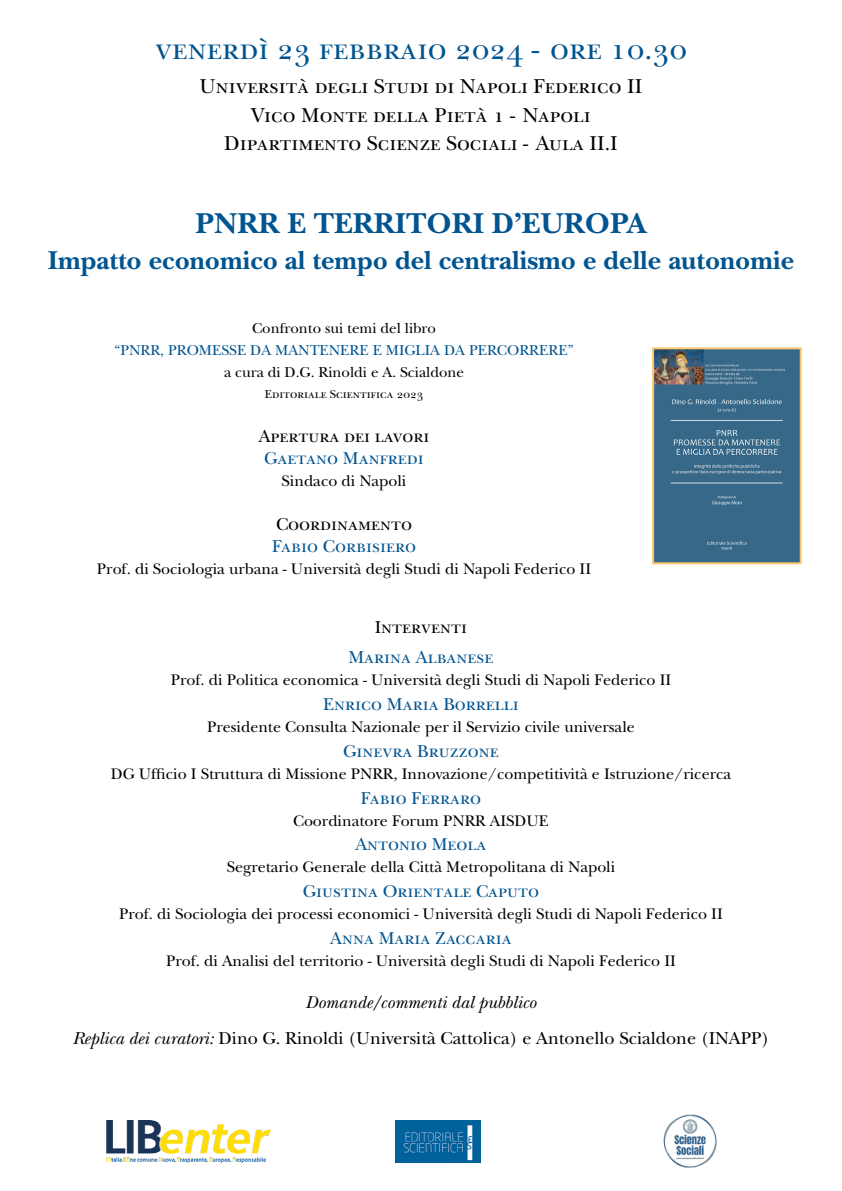
<style>
.page{position:relative;width:842px;height:1191px;background:#fff}
.page>*{position:absolute;margin:0;border:0;box-sizing:border-box;transform-origin:0 0}
.t1{font:31px "New Baskerville SC";color:#005490}
.t2{font:700 30px "New Baskerville";color:#005490}
.t3{font:700 27px "New Baskerville";color:#005490}
.t4{font:21px/28.7px "New Baskerville SC";color:#000;text-align:center}
.t5{font:18px "New Baskerville SC";color:#005490}
.t6{font:18px "New Baskerville";color:#000}
.t7{font:18px "New Baskerville SC";color:#000}
.t8{font:18px "New Baskerville Italic Os F";color:#000}
.t9{font:16px "New Baskerville";color:#000}
.t10{font:15px "New Baskerville";color:#000}
.t11{font:15px "New Baskerville";color:#005490}
.t12{font:12px "New Baskerville SC";color:#000}
.s1{font-family:"New Baskerville Italic Os F"}
</style>
<div class="page">
<img style="left:655px;top:350px;width:144px;height:211px">
<div style="left:652px;top:347px;width:150px;height:217px;border:2px solid #fcc570"></div>
<img style="left:106px;top:1120px;width:164px;height:42px">
<img style="left:663px;top:1114px;width:54px;height:54px">
<img style="left:396px;top:1120px;width:84px;height:42px">
<h1 class="t1" style="left:155px;top:31px;width:533px">venerdì 23 febbraio 2024 - ore 10.30</h1>
<h3 class="t4" style="left:200px;top:72px;width:444px">Università degli Studi di Napoli Federico II<br>Vico Monte della Pietà 1 - Napoli<br>Dipartimento Scienze Sociali - Aula II.I</h3>
<h2 class="t2" style="left:196px;top:206px;width:452px">PNRR E TERRITORI D’EUROPA</h2>
<h3 class="t3" style="left:48px;top:245px;width:748px">Impatto economico al tempo del centralismo e delle autonomie</h3>
<p class="t10" style="left:252px;top:319px;width:185px">Confronto sui temi del libro</p>
<p class="t11" style="left:114px;top:341px;width:461px">“PNRR, PROMESSE DA MANTENERE E MIGLIA DA PERCORRERE”</p>
<p class="t10" style="left:224px;top:363px;width:241px">a cura di D.G. Rinoldi e A. Scialdone</p>
<p class="t12" style="left:265px;top:387px;width:160px">Editoriale Scientifica 2023</p>
<p class="t7" style="left:259px;top:426px;width:172px">Apertura dei lavori</p>
<p class="t5" style="left:264px;top:448px;width:161px">Gaetano Manfredi</p>
<p class="t9" style="left:282px;top:472px;width:126px">Sindaco di Napoli</p>
<p class="t7" style="left:276px;top:514px;width:138px">Coordinamento</p>
<p class="t5" style="left:272px;top:536px;width:145px">Fabio Corbisiero</p>
<p class="t9" style="left:97px;top:560px;width:496px">Prof. di Sociologia urbana - Università degli Studi di Napoli Federico II</p>
<p class="t7" style="left:375px;top:616px;width:94px">Interventi</p>
<p class="t5" style="left:348px;top:647px;width:147px">Marina Albanese</p>
<p class="t9" style="left:171px;top:670px;width:502px">Prof. di Politica economica - Università degli Studi di Napoli Federico II</p>
<p class="t5" style="left:323px;top:693px;width:197px">Enrico Maria Borrelli</p>
<p class="t9" style="left:207px;top:717px;width:429px">Presidente Consulta Nazionale per il Servizio civile universale</p>
<p class="t5" style="left:343px;top:740px;width:157px">Ginevra Bruzzone</p>
<p class="t9" style="left:111px;top:764px;width:622px">DG Ufficio I Struttura di Missione PNRR, Innovazione/competitività e Istruzione/ricerca</p>
<p class="t5" style="left:361px;top:787px;width:122px">Fabio Ferraro</p>
<p class="t9" style="left:293px;top:811px;width:257px">Coordinatore Forum PNRR AISDUE</p>
<p class="t5" style="left:355px;top:834px;width:133px">Antonio Meola</p>
<p class="t9" style="left:227px;top:858px;width:390px">Segretario Generale della Città Metropolitana di Napoli</p>
<p class="t5" style="left:303px;top:881px;width:238px">Giustina Orientale Caputo</p>
<p class="t9" style="left:119px;top:904px;width:605px">Prof. di Sociologia dei processi economici - Università degli Studi di Napoli Federico II</p>
<p class="t5" style="left:330px;top:928px;width:183px">Anna Maria Zaccaria</p>
<p class="t9" style="left:166px;top:951px;width:511px">Prof. di Analisi del territorio - Università degli Studi di Napoli Federico II</p>
<p class="t8" style="left:306px;top:991px;width:232px">Domande/commenti dal pubblico</p>
<p class="t6" style="left:72px;top:1028px;width:698px"><span class="s1">Replica dei curatori:</span> Dino G. Rinoldi (Università Cattolica) e Antonello Scialdone (INAPP)</p>
</div>
